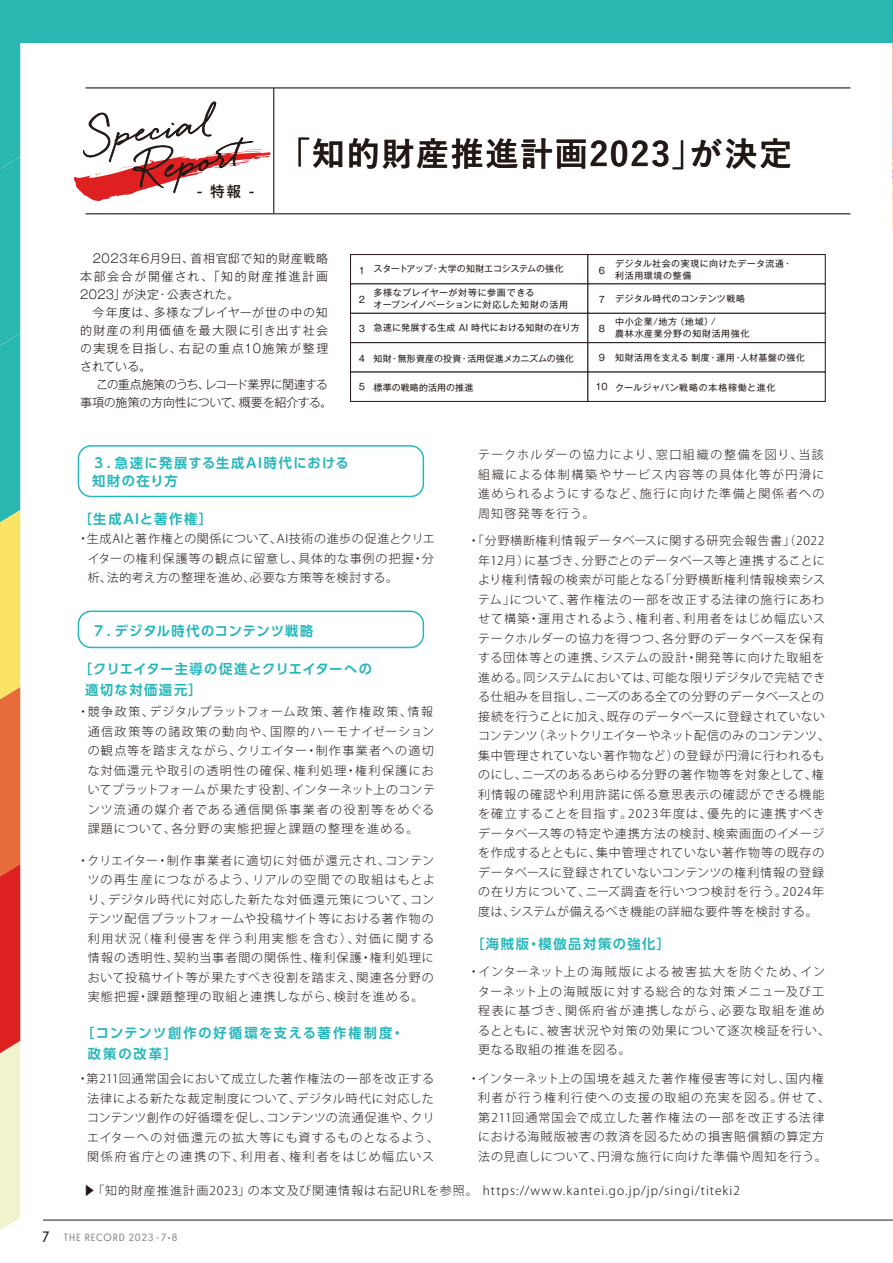
<style>
.page{position:relative;width:893px;height:1263px;background:#fff}
.page>*{position:absolute;margin:0;border:0;box-sizing:border-box;transform-origin:0 0}
.t1{font:700 33px "Yu Go";letter-spacing:.05em;color:#221815}
.t2{font:700 15px "Yu Go";color:#221815}
.t3{font:15px "Le Havre";color:#221815}
.t4{font:700 13.5px/18px "UD Shin Go Pro De";letter-spacing:.115em;color:#26b7bc}
.t5{font:700 13.5px/21px "UD Shin Go Pro De";letter-spacing:.09em;color:#26b7bc}
.t6{font:700 13.5px/21px "UD Shin Go Pro De";letter-spacing:.14em;color:#26b7bc}
.t7{font:700 13.5px "UD Shin Go Pro De";letter-spacing:.08em;color:#26b7bc}
.t8{font:300 12px/19.5px "Koz Go Pr 6 N";letter-spacing:.07em;color:#221815;text-align:justify}
.t9{font:300 12px/19.5px "Koz Go Pr 6 N";letter-spacing:.05em;color:#221815}
.t10{font:300 12px/19.5px "Koz Go Pr 6 N";letter-spacing:.095em;color:#221815}
.t11{font:300 12px/18px "Gothic MB101 Pr 5";letter-spacing:.04em;color:#221815;text-align:justify}
.t12{font:300 12px "Koz Go Pr 6 N";letter-spacing:.09em;color:#221815}
.t13{font:300 12px/18px "Gothic MB101 Pr 5";letter-spacing:-.035em;color:#221815}
.t14{font:10.5px "Le Havre";letter-spacing:.095em;color:#89898a}
.t15{font:9px "Gothic MB101 Pr 5";letter-spacing:.03em;color:#221815}
.t16{font:9px "Gothic MB101 Pr 5";letter-spacing:.01em;color:#221815}
.t17{font:9px/12px "Gothic MB101 Pr 5";letter-spacing:.055em;color:#221815}
.t18{font:9px/12px "Gothic MB101 Pr 5";letter-spacing:.05em;color:#221815}
.t19{font:9px/12px "Gothic MB101 Pr 5";letter-spacing:.07em;color:#221815}
.t20{font:9px "Gothic MB101 Pr 5";letter-spacing:-.025em;color:#221815}
.t21{font:9px "Gothic MB101 Pr 5";letter-spacing:.06em;color:#221815}
</style>
<div class="page">
<svg style="left:892px;top:43px;width:1px;height:186px"></svg>
<hr style="left:43px;top:1220px;width:850px;height:1px;background:#251e1b">
<hr style="left:86px;top:213px;width:764px;height:1px;background:#221815">
<hr style="left:273px;top:88px;width:1px;height:125px;background:#221815">
<svg style="left:74px;top:101px;width:197px;height:100px"></svg>
<hr style="left:86px;top:87px;width:764px;height:1px;background:#221815">
<div style="left:78px;top:445px;width:346px;height:52px;border:2px solid #26b7bc;border-radius:13px"></div>
<div style="left:78px;top:610px;width:346px;height:38px;border:2px solid #26b7bc;border-radius:13px"></div>
<div style="left:0;top:0;width:893px;height:43px;background:#2bb7b1"></div>
<hr style="left:892px;top:0;width:1px;height:43px;background:#fbe365">
<svg style="left:0;top:43px;width:20px;height:1187px;background:#9fa582"></svg>
<div style="left:350px;top:254px;width:238px;height:30px;background:#fff;border:1px solid #221815"></div>
<div style="left:587px;top:254px;width:239px;height:30px;background:#fff;border:1px solid #221815"></div>
<div style="left:350px;top:283px;width:238px;height:31px;background:#fff;border:1px solid #221815"></div>
<div style="left:587px;top:283px;width:239px;height:31px;background:#fff;border:1px solid #221815"></div>
<div style="left:350px;top:313px;width:238px;height:30px;background:#fff;border:1px solid #221815"></div>
<div style="left:587px;top:313px;width:239px;height:30px;background:#fff;border:1px solid #221815"></div>
<div style="left:350px;top:342px;width:238px;height:30px;background:#fff;border:1px solid #221815"></div>
<div style="left:587px;top:342px;width:239px;height:30px;background:#fff;border:1px solid #221815"></div>
<div style="left:350px;top:372px;width:238px;height:30px;background:#fff;border:1px solid #221815"></div>
<div style="left:587px;top:372px;width:239px;height:30px;background:#fff;border:1px solid #221815"></div>
<p class="t2" style="left:196px;top:183px;width:60px">- 特報 -</p>
<h1 class="t1" style="left:277px;top:135px;width:516px">「知的財産推進計画2023」が決定</h1>
<p class="t11" style="left:80px;top:248px;width:249px">　2023年6月9日、首相官邸で知的財産戦略本部会合が開催され、「知的財産推進計画2023」が決定・公表された。</p>
<p class="t11" style="left:80px;top:302px;width:250px;text-indent:12px">今年度は、多様なプレイヤーが世の中の知的財産の利用価値を最大限に引き出す社会の実現を目指し、右記の重点10施策が整理されている。</p>
<p class="t13" style="left:80px;top:374px;width:254px;text-indent:16px">この重点施策のうち、レコード業界に関連する事項の施策の方向性について、概要を紹介する。</p>
<p class="t15" style="left:359px;top:263px;width:8px">1</p>
<p class="t15" style="left:359px;top:292px;width:8px">2</p>
<p class="t15" style="left:359px;top:321px;width:8px">3</p>
<p class="t15" style="left:359px;top:351px;width:8px">4</p>
<p class="t15" style="left:359px;top:380px;width:8px">5</p>
<p class="t20" style="left:374px;top:261px;width:191px">スタートアップ・大学の知財エコシステムの強化</p>
<p class="t17" style="left:374px;top:286px;width:196px">多様なプレイヤーが対等に参画できる<br>オープンイノベーションに対応した知財の活用</p>
<p class="t16" style="left:374px;top:320px;width:208px">急速に発展する生成 AI 時代における知財の在り方</p>
<p class="t16" style="left:374px;top:351px;width:202px">知財・無形資産の投資・活用促進メカニズムの強化</p>
<p class="t15" style="left:374px;top:380px;width:101px">標準の戦略的活用の推進</p>
<p class="t15" style="left:599px;top:263px;width:8px">6</p>
<p class="t15" style="left:599px;top:292px;width:8px">7</p>
<p class="t15" style="left:599px;top:321px;width:8px">8</p>
<p class="t15" style="left:599px;top:350px;width:8px">9</p>
<p class="t15" style="left:596px;top:380px;width:14px">10</p>
<p class="t18" style="left:615px;top:257px;width:178px">デジタル社会の実現に向けたデータ流通・利活用環境の整備</p>
<p class="t15" style="left:615px;top:291px;width:131px">デジタル時代のコンテンツ戦略</p>
<p class="t19" style="left:615px;top:315px;width:136px">中小企業/地方（地域）/<br>農林水産業分野の知財活用強化</p>
<p class="t15" style="left:615px;top:350px;width:191px">知財活用を支える 制度・運用・人材基盤の強化</p>
<p class="t21" style="left:615px;top:380px;width:162px">クールジャパン戦略の本格稼働と進化</p>
<p class="t3" style="left:43px;top:1228px;width:8px">7</p>
<p class="t4" style="left:92px;top:453px;width:258px">３．急速に発展する生成AI時代における知財の在り方</p>
<p class="t4" style="left:79px;top:509px;width:135px">［生成AIと著作権］</p>
<p class="t8" style="left:88px;top:530px;width:348px;text-indent:-10px">・生成AIと著作権との関係について、AI技術の進歩の促進とクリエイターの権利保護等の観点に留意し、具体的な事例の把握・分析、法的考え方の整理を進め、必要な方策等を検討する。</p>
<p class="t7" style="left:92px;top:619px;width:223px">７．デジタル時代のコンテンツ戦略</p>
<p class="t5" style="left:85px;top:658px;width:288px;text-indent:-7px">［クリエイター主導の促進とクリエイターへの適切な対価還元］</p>
<p class="t10" style="left:88px;top:702px;width:349px;text-indent:-10px">・競争政策、デジタルプラットフォーム政策、著作権政策、情報通信政策等の諸政策の動向や、国際的ハーモナイゼーションの観点等を踏まえながら、クリエイター・制作事業者への適切な対価還元や取引の透明性の確保、権利処理・権利保護においてプラットフォームが果たす役割、インターネット上のコンテンツ流通の媒介者である通信関係事業者の役割等をめぐる課題について、各分野の実態把握と課題の整理を進める。</p>
<p class="t8" style="left:88px;top:851px;width:349px;text-indent:-10px">・クリエイター・制作事業者に適切に対価が還元され、コンテンツの再生産につながるよう、リアルの空間での取組はもとより、デジタル時代に対応した新たな対価還元策について、コンテンツ配信プラットフォームや投稿サイト等における著作物の利用状況（権利侵害を伴う利用実態を含む）、対価に関する情報の透明性、契約当事者間の関係性、権利保護・権利処理において投稿サイト等が果たすべき役割を踏まえ、関連各分野の実態把握・課題整理の取組と連携しながら、検討を進める。</p>
<p class="t6" style="left:88px;top:1022px;width:318px;text-indent:-7px">［コンテンツ創作の好循環を支える著作権制度・政策の改革］</p>
<p class="t8" style="left:87px;top:1069px;width:353px;text-align:left;text-indent:-10px">・第211回通常国会において成立した著作権法の一部を改正する法律による新たな裁定制度について、デジタル時代に対応したコンテンツ創作の好循環を促し、コンテンツの流通促進や、クリエイターへの対価還元の拡大等にも資するものとなるよう、関係府省庁との連携の下、利用者、権利者をはじめ幅広いス</p>
<p class="t8" style="left:478px;top:445px;width:348px">テークホルダーの協力により、窓口組織の整備を図り、当該組織による体制構築やサービス内容等の具体化等が円滑に進められるようにするなど、施行に向けた準備と関係者への周知啓発等を行う。</p>
<p class="t9" style="left:478px;top:531px;width:353px;text-indent:-10px">・「分野横断権利情報データベースに関する研究会報告書」（2022年12月）に基づき、分野ごとのデータベース等と連携することにより権利情報の検索が可能となる「分野横断権利情報検索システム」について、著作権法の一部を改正する法律の施行にあわせて構築・運用されるよう、権利者、利用者をはじめ幅広いステークホルダーの協力を得つつ、各分野のデータベースを保有する団体等との連携、システムの設計・開発等に向けた取組を進める。同システムにおいては、可能な限りデジタルで完結できる仕組みを目指し、ニーズのある全ての分野のデータベースとの接続を行うことに加え、既存のデータベースに登録されていないコンテンツ（ネットクリエイターやネット配信のみのコンテンツ、集中管理されていない著作物など）の登録が円滑に行われるものにし、ニーズのあるあらゆる分野の著作物等を対象として、権利情報の確認や利用許諾に係る意思表示の確認ができる機能を確立することを目指す。2023年度は、優先的に連携すべきデータベース等の特定や連携方法の検討、検索画面のイメージを作成するとともに、集中管理されていない著作物等の既存のデータベースに登録されていないコンテンツの権利情報の登録の在り方について、ニーズ調査を行いつつ検討を行う。2024年度は、システムが備えるべき機能の詳細な要件等を検討する。</p>
<p class="t4" style="left:471px;top:934px;width:200px">［海賊版・模倣品対策の強化］</p>
<p class="t10" style="left:478px;top:962px;width:353px;text-indent:-10px">・インターネット上の海賊版による被害拡大を防ぐため、インターネット上の海賊版に対する総合的な対策メニュー及び工程表に基づき、関係府省が連携しながら、必要な取組を進めるとともに、被害状況や対策の効果について逐次検証を行い、更なる取組の推進を図る。</p>
<p class="t8" style="left:478px;top:1069px;width:353px;text-align:left;text-indent:-10px">・インターネット上の国境を越えた著作権侵害等に対し、国内権利者が行う権利行使への支援の取組の充実を図る。併せて、第211回通常国会で成立した著作権法の一部を改正する法律における海賊版被害の救済を図るための損害賠償額の算定方法の見直しについて、円滑な施行に向けた準備や周知を行う。</p>
<p class="t12" style="left:83px;top:1183px;width:658px">▶「知的財産推進計画2023」の本文及び関連情報は右記URLを参照。 https://www.kantei.go.jp/jp/singi/titeki2</p>
<p class="t14" style="left:64px;top:1231px;width:115px">THE RECORD 2023 - 7•8</p>
</div>
